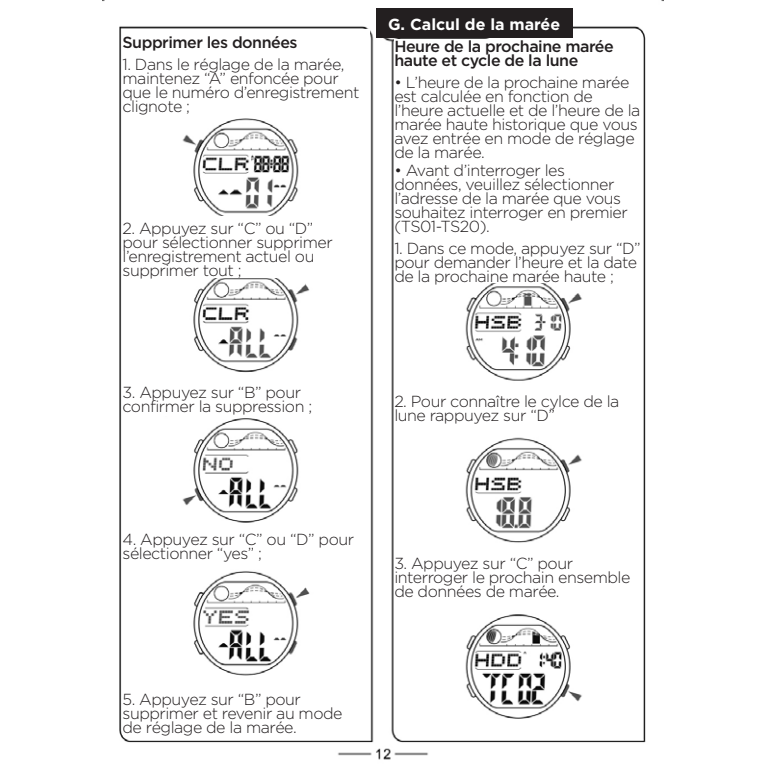
<style>
.page{position:relative;width:766px;height:766px;background:#fff}
.page>*{position:absolute;margin:0;border:0;box-sizing:border-box;transform-origin:0 0}
.t1{font:300 16px/14px "Gotham";letter-spacing:-.03em;color:#231f20}
.t2{font:500 16px/14px "Gotham";letter-spacing:-.03em;color:#231f20}
.t3{font:700 16px "Gotham";color:#fff}
</style>
<div class="page">
<img style="left:102px;top:0;width:561px;height:760px">
<div style="left:122px;top:29px;width:248px;height:88px;background:#fff"></div>
<div style="left:122px;top:217px;width:248px;height:61px;background:#fff"></div>
<div style="left:394px;top:39px;width:247px;height:243px;background:#fff"></div>
<div style="left:122px;top:380px;width:248px;height:36px;background:#fff"></div>
<div style="left:394px;top:388px;width:247px;height:36px;background:#fff"></div>
<div style="left:122px;top:526px;width:248px;height:36px;background:#fff"></div>
<div style="left:394px;top:547px;width:247px;height:56px;background:#fff"></div>
<div style="left:122px;top:688px;width:248px;height:46px;background:#fff"></div>
<div style="left:376px;top:9px;width:197px;height:29px;background:#231f20"></div>
<p class="t2" style="left:122px;top:35px;width:176px">Supprimer les données</p>
<p class="t1" style="left:122px;top:57px;width:238px">1. Dans le réglage de la marée, maintenez “A” enfoncée pour que le numéro d’enregistrement clignote ;</p>
<p class="t1" style="left:122px;top:221px;width:212px">2. Appuyez sur “C” ou “D” pour sélectionner supprimer l’enregistrement actuel ou supprimer tout ;</p>
<p class="t3" style="left:388px;top:13px;width:174px">G. Calcul de la marée</p>
<p class="t2" style="left:394px;top:39px;width:221px">Heure de la prochaine marée haute et cycle de la lune</p>
<p class="t1" style="left:394px;top:75px;width:247px">• L’heure de la prochaine marée est calculée en fonction de l’heure actuelle et de l’heure de la marée haute historique que vous avez entrée en mode de réglage de la marée.</p>
<p class="t1" style="left:394px;top:163px;width:235px">• Avant d’interroger les données, veuillez sélectionner l’adresse de la marée que vous souhaitez interroger en premier (TS01-TS20).</p>
<p class="t1" style="left:394px;top:241px;width:248px">1. Dans ce mode, appuyez sur “D” pour demander l’heure et la date de la prochaine marée haute ;</p>
<p class="t1" style="left:122px;top:385px;width:191px">3. Appuyez sur “B” pour confirmer la suppression ;</p>
<p class="t1" style="left:394px;top:394px;width:226px">2. Pour connaître le cylce de la lune rappuyez sur “D”</p>
<p class="t1" style="left:122px;top:531px;width:233px">4. Appuyez sur “C” ou “D” pour sélectionner “yes” ;</p>
<p class="t1" style="left:122px;top:691px;width:221px">5. Appuyez sur “B” pour supprimer et revenir au mode de réglage de la marée.</p>
<p class="t1" style="left:394px;top:555px;width:237px">3. Appuyez sur “C” pour interroger le prochain ensemble de données de marée.</p>
</div>
